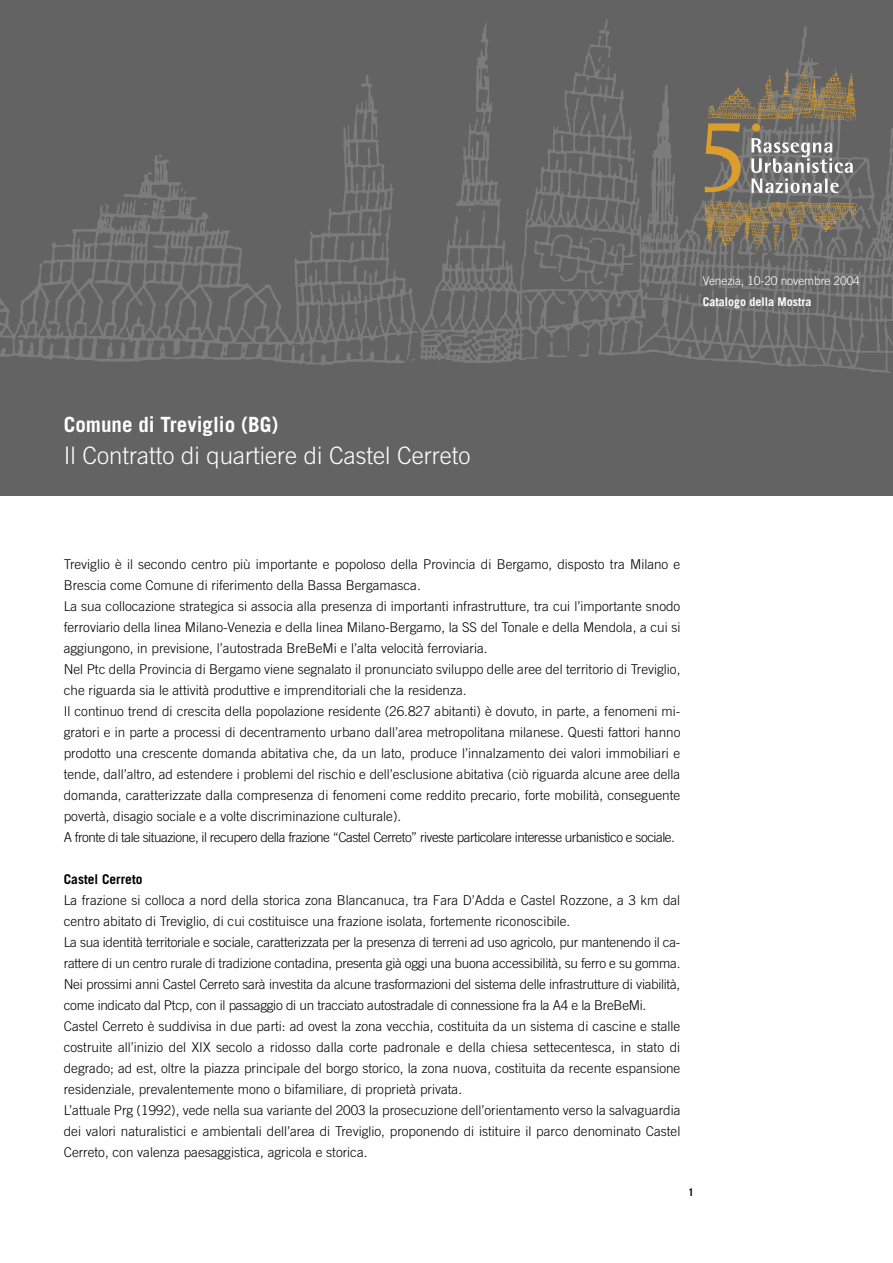
<style>
.page{position:relative;width:893px;height:1263px;background:#fff}
.page>*{position:absolute;margin:0;border:0;box-sizing:border-box;transform-origin:0 0}
.t1{font:300 24px "Trade Gothic";color:#fff}
.t2{font:700 21px "Trade Gothic";color:#fff}
.t3{font:300 13.5px/21px "Trade Gothic";color:#000}
.t4{font:700 13.5px "Trade Gothic";color:#000}
.t5{font:300 12px "Trade Gothic";letter-spacing:-.01em;color:#fff}
.t6{font:700 12px "Trade Gothic";color:#fff}
.t7{font:700 10.5px "Trade Gothic";color:#000}
</style>
<div class="page">
<div style="left:0;top:0;width:893px;height:495px;background:#636363"></div>
<svg style="left:0;top:19px;width:893px;height:354px"></svg>
<svg style="left:705px;top:201px;width:152px;height:51px"></svg>
<svg style="left:705px;top:67px;width:150px;height:126px"></svg>
<div style="left:752px;top:123px;width:8px;height:8px;background:#db9e2d;border-radius:50%"></div>
<p class="t5" style="left:703px;top:274px;width:159px">Venezia, 10-20 novembre 2004</p>
<p class="t6" style="left:703px;top:294px;width:110px">Catalogo della Mostra</p>
<h2 class="t2" style="left:64px;top:412px;width:216px">Comune di Treviglio (BG)</h2>
<h1 class="t1" style="left:64px;top:441px;width:408px">Il Contratto di quartiere di Castel Cerreto</h1>
<p class="t3" style="left:64px;top:553px;width:618px">Treviglio è il secondo centro più importante e popoloso della Provincia di Bergamo, disposto tra Milano e Brescia come Comune di riferimento della Bassa Bergamasca.<br>La sua collocazione strategica si associa alla presenza di importanti infrastrutture, tra cui l’importante snodo ferroviario della linea Milano-Venezia e della linea Milano-Bergamo, la SS del Tonale e della Mendola, a cui si aggiungono, in previsione, l’autostrada BreBeMi e l’alta velocità ferroviaria.<br>Nel Ptc della Provincia di Bergamo viene segnalato il pronunciato sviluppo delle aree del territorio di Treviglio, che riguarda sia le attività produttive e imprenditoriali che la residenza.<br>Il continuo trend di crescita della popolazione residente (26.827 abitanti) è dovuto, in parte, a fenomeni mi&shy;gratori e in parte a processi di decentramento urbano dall’area metropolitana milanese. Questi fattori hanno prodotto una crescente domanda abitativa che, da un lato, produce l’innalzamento dei valori immobiliari e tende, dall’altro, ad estendere i problemi del rischio e dell’esclusione abitativa (ciò riguarda alcune aree della domanda, caratterizzate dalla compresenza di fenomeni come reddito precario, forte mobilità, conseguente povertà, disagio sociale e a volte discriminazione culturale).<br>A fronte di tale situazione, il recupero della frazione “Castel Cerreto” riveste particolare interesse urbanistico e sociale.</p>
<p class="t4" style="left:64px;top:870px;width:80px">Castel Cerreto</p>
<p class="t3" style="left:64px;top:889px;width:618px">La frazione si colloca a nord della storica zona Blancanuca, tra Fara D’Adda e Castel Rozzone, a 3 km dal centro abitato di Treviglio, di cui costituisce una frazione isolata, fortemente riconoscibile.<br>La sua identità territoriale e sociale, caratterizzata per la presenza di terreni ad uso agricolo, pur mantenendo il ca&shy;rattere di un centro rurale di tradizione contadina, presenta già oggi una buona accessibilità, su ferro e su gomma.<br>Nei prossimi anni Castel Cerreto sarà investita da alcune trasformazioni del sistema delle infrastrutture di viabilità, come indicato dal Ptcp, con il passaggio di un tracciato autostradale di connessione fra la A4 e la BreBeMi.<br>Castel Cerreto è suddivisa in due parti: ad ovest la zona vecchia, costituita da un sistema di cascine e stalle costruite all’inizio del XIX secolo a ridosso dalla corte padronale e della chiesa settecentesca, in stato di degrado; ad est, oltre la piazza principale del borgo storico, la zona nuova, costituita da recente espansione residenziale, prevalentemente mono o bifamiliare, di proprietà privata.<br>L’attuale Prg (1992), vede nella sua variante del 2003 la prosecuzione dell’orientamento verso la salvaguardia dei valori naturalistici e ambientali dell’area di Treviglio, proponendo di istituire il parco denominato Castel Cerreto, con valenza paesaggistica, agricola e storica.</p>
<p class="t7" style="left:688px;top:1186px;width:7px">1</p>
</div>
